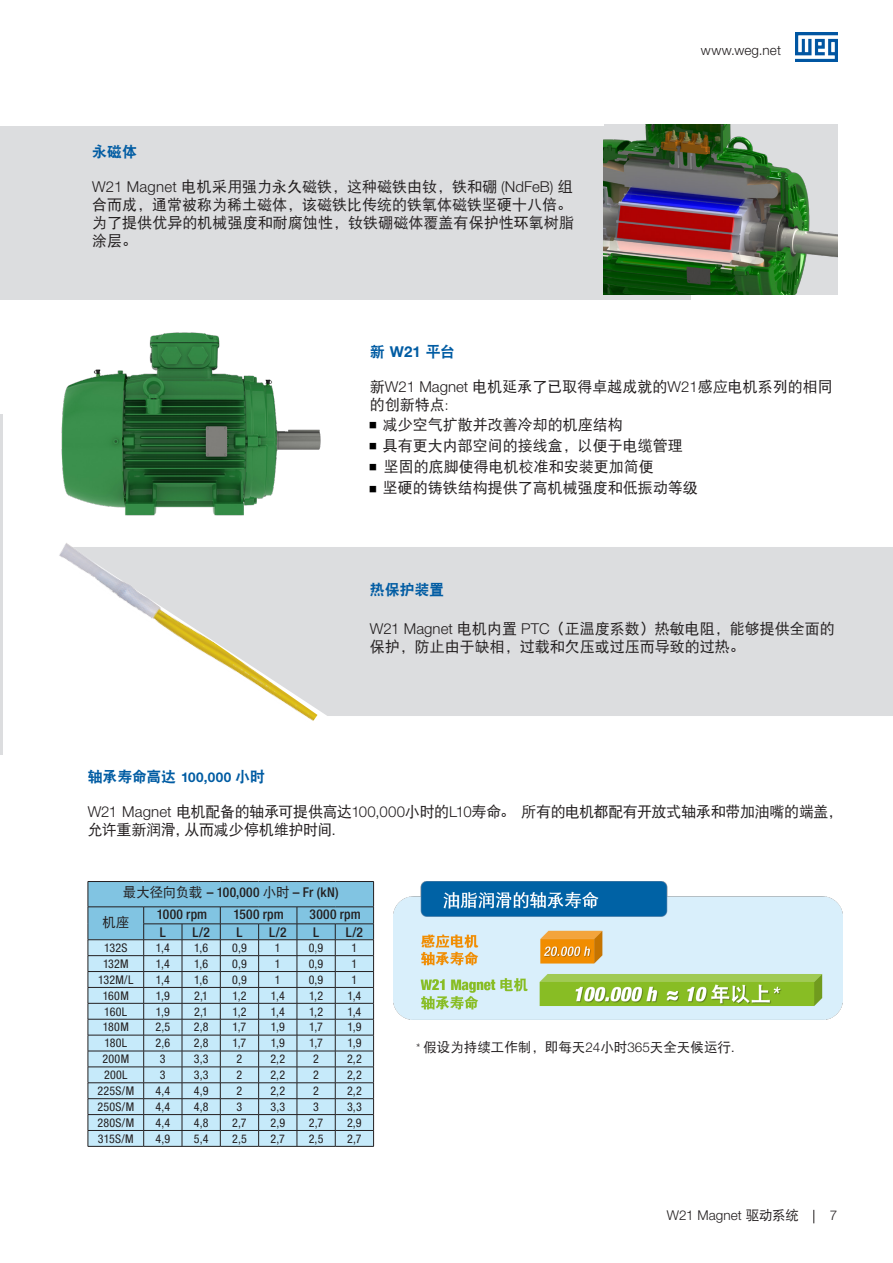
<style>
.page{position:relative;width:893px;height:1263px;background:#fff}
.page>*{position:absolute;margin:0;border:0;box-sizing:border-box;transform-origin:0 0}
._09___Copy_BLACK_HN4{font:15px/18px "DFP Hei W5";color:#231f20}
._09___Copy_BLACK_HN4-2{font:15px/18px "DFP Hei W5";letter-spacing:-.02em;color:#231f20}
.Body_Text{font:15px/18px "DFP Hei W5";letter-spacing:.005em;color:#231f20}
._09___Copy_BLACK_HN4-3{font:15px "DFP Hei W9";letter-spacing:-.015em;color:#015ca3}
._17___Eyecatcher_HN8{font:500 condensed 13.5px "Helvetica Neue LT Pro";letter-spacing:.02em;color:#231f20}
._11___HeadTable_CENT{font:13.5px "DFP Hei W5";color:#231f20}
.t1{font:300 13.5px "Helvetica Neue LT Pro";letter-spacing:.01em;color:#231f20}
._17___Eyecatcher_HN8-2{font:13.5px "DFP Hei W5";color:#231f20}
.t2{font:condensed 12px "Helvetica Neue LT Pro";letter-spacing:.025em;color:#231f20}
.s1{font-family:"Helvetica Neue LT Pro";font-weight:300}
.s2{font-family:"Helvetica Neue LT Pro";font-weight:700}
.s3{font-family:"Helvetica Neue LT Pro";font-weight:300;font-size:13.5px}
.s4{font-family:"Helvetica Neue LT Pro";font-weight:700;font-size:13.5px}
.s5{font-family:"DFP Hei W5";font-weight:400;font-stretch:normal}
.s6{font-family:"Helvetica Neue LT Pro";font-weight:300;font-style:italic;font-size:12px}
.s7{font-family:"DFP Hei W5";font-weight:400}
</style>
<div class="page">
<img style="left:795px;top:32px;width:43px;height:30px">
<svg style="left:813px;top:1210px;width:1px;height:13px"></svg>
<div style="left:317px;top:547px;width:576px;height:169px;background:#dcdddf"></div>
<div style="left:0;top:126px;width:690px;height:173px;background:#dcdddf"></div>
<hr style="left:0;top:414px;width:2px;height:340px;background:#dcdddf">
<img style="left:604px;top:124px;width:234px;height:170px">
<svg style="left:88px;top:881px;width:286px;height:265px;background:#aad1e3"></svg>
<hr style="left:88px;top:1146px;width:56px;height:1px;background:#231f20">
<hr style="left:144px;top:1146px;width:38px;height:1px;background:#231f20">
<hr style="left:182px;top:1146px;width:38px;height:1px;background:#231f20">
<hr style="left:220px;top:1146px;width:39px;height:1px;background:#231f20">
<hr style="left:259px;top:1146px;width:38px;height:1px;background:#231f20">
<hr style="left:297px;top:1146px;width:38px;height:1px;background:#231f20">
<hr style="left:335px;top:1146px;width:39px;height:1px;background:#231f20">
<img style="left:72px;top:563px;width:245px;height:158px">
<img style="left:394px;top:881px;width:448px;height:139px">
<img style="left:50px;top:299px;width:274px;height:264px">
<p class="_09___Copy_BLACK_HN4-3" style="left:92px;top:144px;width:46px">永磁体</p>
<p class="_09___Copy_BLACK_HN4" style="left:92px;top:178px;width:482px"><span class="s1">W21 Magnet</span> 电机采用强力永久磁铁，这种磁铁由钕，铁和硼 <span class="s1">(NdFeB)</span> 组合而成，通常被称为稀土磁体，该磁铁比传统的铁氧体磁铁坚硬十八倍。</p>
<p class="Body_Text" style="left:92px;top:214px;width:483px">为了提供优异的机械强度和耐腐蚀性，钕铁硼磁体覆盖有保护性环氧树脂涂层。</p>
<p class="t1" style="left:701px;top:42px;width:82px">www.weg.net</p>
<p class="_09___Copy_BLACK_HN4-3" style="left:370px;top:344px;width:87px">新 <span class="s2">W21</span> 平台</p>
<p class="_09___Copy_BLACK_HN4" style="left:370px;top:378px;width:464px">新<span class="s1">W21 Magnet</span> 电机延承了已取得卓越成就的<span class="s1">W21</span>感应电机系列的相同的创新特点<span class="s3">:</span></p>
<p class="_09___Copy_BLACK_HN4" style="left:383px;top:415px;width:241px">减少空气扩散并改善冷却的机座结构</p>
<p class="_09___Copy_BLACK_HN4" style="left:383px;top:436px;width:301px">具有更大内部空间的接线盒，以便于电缆管理</p>
<p class="_09___Copy_BLACK_HN4" style="left:384px;top:458px;width:271px">坚固的底脚使得电机校准和安装更加简便</p>
<p class="_09___Copy_BLACK_HN4" style="left:383px;top:479px;width:316px">坚硬的铸铁结构提供了高机械强度和低振动等级</p>
<p class="_09___Copy_BLACK_HN4-3" style="left:370px;top:582px;width:76px">热保护装置</p>
<p class="_09___Copy_BLACK_HN4" style="left:370px;top:619px;width:466px"><span class="s1">W21 Magnet</span> 电机内置 <span class="s1">PTC</span>（正温度系数）热敏电阻，能够提供全面的保护，防止由于缺相，过载和欠压或过压而导致的过热。</p>
<p class="_09___Copy_BLACK_HN4-3" style="left:88px;top:769px;width:179px">轴承寿命高达 <span class="s4">100,000</span> 小时</p>
<p class="_09___Copy_BLACK_HN4-2" style="left:88px;top:803px;width:756px"><span class="s1">W21 Magnet</span> 电机配备的轴承可提供高达<span class="s1">100,000</span>小时的<span class="s1">L10</span>寿命。 所有的电机都配有开放式轴承和带加油嘴的端盖，允许重新润滑，从而减少停机维护时间.</p>
<p class="_17___Eyecatcher_HN8" style="left:123px;top:884px;width:217px"><span class="s5">最大径向负载</span> – 100,000 <span class="s5">小时</span> – Fr (kN)</p>
<p class="_17___Eyecatcher_HN8-2" style="left:102px;top:915px;width:28px">机座</p>
<p class="_17___Eyecatcher_HN8" style="left:157px;top:906px;width:52px">1000 rpm</p>
<p class="_17___Eyecatcher_HN8" style="left:233px;top:906px;width:52px">1500 rpm</p>
<p class="_17___Eyecatcher_HN8" style="left:310px;top:906px;width:53px">3000 rpm</p>
<p class="_17___Eyecatcher_HN8" style="left:160px;top:924px;width:7px">L</p>
<p class="_17___Eyecatcher_HN8" style="left:192px;top:924px;width:19px">L/2</p>
<p class="_17___Eyecatcher_HN8" style="left:236px;top:924px;width:7px">L</p>
<p class="_17___Eyecatcher_HN8" style="left:269px;top:924px;width:19px">L/2</p>
<p class="_17___Eyecatcher_HN8" style="left:313px;top:924px;width:7px">L</p>
<p class="_17___Eyecatcher_HN8" style="left:346px;top:924px;width:19px">L/2</p>
<p class="t2" style="left:104px;top:941px;width:25px">132S</p>
<p class="t2" style="left:156px;top:941px;width:15px">1,4</p>
<p class="t2" style="left:194px;top:941px;width:16px">1,6</p>
<p class="t2" style="left:232px;top:941px;width:16px">0,9</p>
<p class="t2" style="left:275px;top:941px;width:7px">1</p>
<p class="t2" style="left:309px;top:941px;width:16px">0,9</p>
<p class="t2" style="left:352px;top:941px;width:7px">1</p>
<p class="t2" style="left:103px;top:956px;width:27px">132M</p>
<p class="t2" style="left:156px;top:956px;width:15px">1,4</p>
<p class="t2" style="left:194px;top:956px;width:16px">1,6</p>
<p class="t2" style="left:232px;top:956px;width:16px">0,9</p>
<p class="t2" style="left:275px;top:956px;width:7px">1</p>
<p class="t2" style="left:309px;top:956px;width:16px">0,9</p>
<p class="t2" style="left:352px;top:956px;width:7px">1</p>
<p class="t2" style="left:98px;top:972px;width:37px">132M/L</p>
<p class="t2" style="left:156px;top:972px;width:15px">1,4</p>
<p class="t2" style="left:194px;top:972px;width:16px">1,6</p>
<p class="t2" style="left:232px;top:972px;width:16px">0,9</p>
<p class="t2" style="left:275px;top:972px;width:7px">1</p>
<p class="t2" style="left:309px;top:972px;width:16px">0,9</p>
<p class="t2" style="left:352px;top:972px;width:7px">1</p>
<p class="t2" style="left:103px;top:988px;width:28px">160M</p>
<p class="t2" style="left:156px;top:988px;width:16px">1,9</p>
<p class="t2" style="left:194px;top:988px;width:15px">2,1</p>
<p class="t2" style="left:232px;top:988px;width:16px">1,2</p>
<p class="t2" style="left:271px;top:988px;width:15px">1,4</p>
<p class="t2" style="left:309px;top:988px;width:16px">1,2</p>
<p class="t2" style="left:347px;top:988px;width:15px">1,4</p>
<p class="t2" style="left:104px;top:1004px;width:24px">160L</p>
<p class="t2" style="left:156px;top:1004px;width:16px">1,9</p>
<p class="t2" style="left:194px;top:1004px;width:15px">2,1</p>
<p class="t2" style="left:232px;top:1004px;width:16px">1,2</p>
<p class="t2" style="left:271px;top:1004px;width:15px">1,4</p>
<p class="t2" style="left:309px;top:1004px;width:16px">1,2</p>
<p class="t2" style="left:347px;top:1004px;width:15px">1,4</p>
<p class="t2" style="left:103px;top:1020px;width:27px">180M</p>
<p class="t2" style="left:156px;top:1020px;width:16px">2,5</p>
<p class="t2" style="left:194px;top:1020px;width:16px">2,8</p>
<p class="t2" style="left:233px;top:1020px;width:15px">1,7</p>
<p class="t2" style="left:271px;top:1020px;width:16px">1,9</p>
<p class="t2" style="left:309px;top:1020px;width:15px">1,7</p>
<p class="t2" style="left:347px;top:1020px;width:16px">1,9</p>
<p class="t2" style="left:104px;top:1036px;width:24px">180L</p>
<p class="t2" style="left:156px;top:1036px;width:16px">2,6</p>
<p class="t2" style="left:194px;top:1036px;width:16px">2,8</p>
<p class="t2" style="left:233px;top:1036px;width:15px">1,7</p>
<p class="t2" style="left:271px;top:1036px;width:16px">1,9</p>
<p class="t2" style="left:309px;top:1036px;width:15px">1,7</p>
<p class="t2" style="left:347px;top:1036px;width:16px">1,9</p>
<p class="t2" style="left:102px;top:1052px;width:28px">200M</p>
<p class="t2" style="left:160px;top:1052px;width:7px">3</p>
<p class="t2" style="left:194px;top:1052px;width:16px">3,3</p>
<p class="t2" style="left:237px;top:1052px;width:7px">2</p>
<p class="t2" style="left:270px;top:1052px;width:16px">2,2</p>
<p class="t2" style="left:313px;top:1052px;width:7px">2</p>
<p class="t2" style="left:347px;top:1052px;width:16px">2,2</p>
<p class="t2" style="left:104px;top:1068px;width:25px">200L</p>
<p class="t2" style="left:160px;top:1068px;width:7px">3</p>
<p class="t2" style="left:194px;top:1068px;width:16px">3,3</p>
<p class="t2" style="left:237px;top:1068px;width:7px">2</p>
<p class="t2" style="left:270px;top:1068px;width:16px">2,2</p>
<p class="t2" style="left:313px;top:1068px;width:7px">2</p>
<p class="t2" style="left:347px;top:1068px;width:16px">2,2</p>
<p class="t2" style="left:97px;top:1084px;width:38px">225S/M</p>
<p class="t2" style="left:156px;top:1084px;width:16px">4,4</p>
<p class="t2" style="left:194px;top:1084px;width:16px">4,9</p>
<p class="t2" style="left:237px;top:1084px;width:7px">2</p>
<p class="t2" style="left:270px;top:1084px;width:16px">2,2</p>
<p class="t2" style="left:313px;top:1084px;width:7px">2</p>
<p class="t2" style="left:347px;top:1084px;width:16px">2,2</p>
<p class="t2" style="left:97px;top:1099px;width:38px">250S/M</p>
<p class="t2" style="left:156px;top:1099px;width:16px">4,4</p>
<p class="t2" style="left:194px;top:1099px;width:16px">4,8</p>
<p class="t2" style="left:237px;top:1099px;width:7px">3</p>
<p class="t2" style="left:270px;top:1099px;width:16px">3,3</p>
<p class="t2" style="left:313px;top:1099px;width:7px">3</p>
<p class="t2" style="left:347px;top:1099px;width:16px">3,3</p>
<p class="t2" style="left:97px;top:1115px;width:38px">280S/M</p>
<p class="t2" style="left:156px;top:1115px;width:16px">4,4</p>
<p class="t2" style="left:194px;top:1115px;width:16px">4,8</p>
<p class="t2" style="left:232px;top:1115px;width:16px">2,7</p>
<p class="t2" style="left:270px;top:1115px;width:16px">2,9</p>
<p class="t2" style="left:309px;top:1115px;width:16px">2,7</p>
<p class="t2" style="left:347px;top:1115px;width:16px">2,9</p>
<p class="t2" style="left:98px;top:1131px;width:37px">315S/M</p>
<p class="t2" style="left:156px;top:1131px;width:16px">4,9</p>
<p class="t2" style="left:194px;top:1131px;width:16px">5,4</p>
<p class="t2" style="left:232px;top:1131px;width:16px">2,5</p>
<p class="t2" style="left:271px;top:1131px;width:16px">2,7</p>
<p class="t2" style="left:309px;top:1131px;width:16px">2,5</p>
<p class="t2" style="left:347px;top:1131px;width:16px">2,7</p>
<p class="_11___HeadTable_CENT" style="left:416px;top:1040px;width:320px"><span class="s6">*</span> 假设为持续工作制，即每天<span class="s1">24</span>小时<span class="s1">365</span>天全天候运行.</p>
<p class="t1" style="left:667px;top:1207px;width:134px">W21 Magnet <span class="s7">驱动系统</span></p>
<p class="t1" style="left:830px;top:1207px;width:9px">7</p>
</div>
